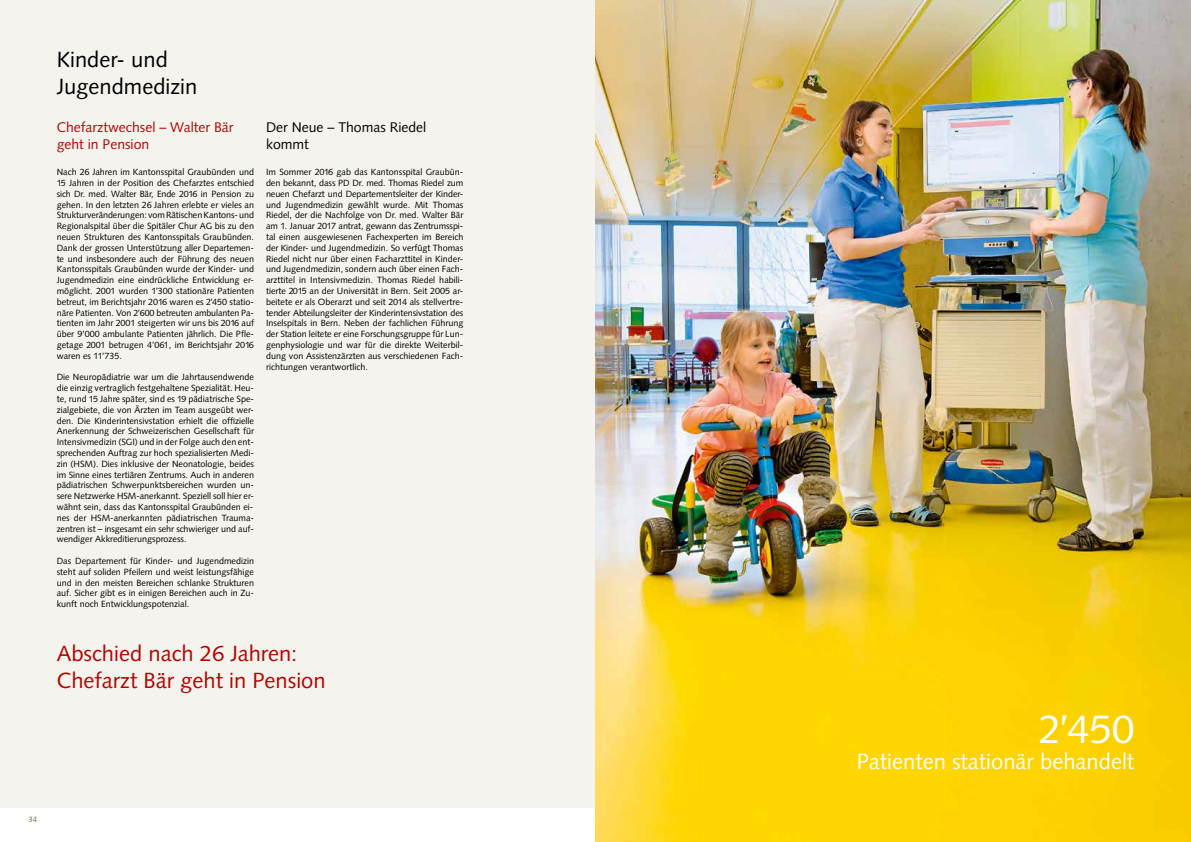
<style>
.page{position:relative;width:1191px;height:842px;background:#fff}
.page>*{position:absolute;margin:0;border:0;box-sizing:border-box;transform-origin:0 0}
.t1{font:40px "Syntax";color:#fff}
.t2{font:22px/26.4px "Syntax";color:#b30501}
.t3{font:22px "Syntax";color:#fff}
.t4{font:22px/26.4px "Syntax";color:#000}
.t5{font:14px/16.8px "Syntax";color:#b30501}
.t6{font:14px/16.8px "Syntax";color:#000}
.t7{font:9px/10.8px "Syntax";color:#000;text-align:justify}
.t8{font:7.8px "Syntax";color:#6d6b4d}
</style>
<div class="page">
<div style="left:0;top:0;width:595px;height:808px;background:#f4f3ee"></div>
<img style="left:595px;top:0;width:596px;height:842px">
<h2 class="t4" style="left:57px;top:47px;width:142px">Kinder- und<br>Jugendmedizin</h2>
<h3 class="t5" style="left:57px;top:119px;width:178px">Chefarztwechsel – Walter Bär geht in Pension</h3>
<p class="t7" style="left:57px;top:167px;width:199px">Nach 26 Jahren im Kantonsspital Graubünden und 15 Jahren in der Position des Chefarztes entschied sich Dr. med. Walter Bär, Ende 2016 in Pension zu gehen. In den letzten 26 Jahren erlebte er vieles an Strukturveränderungen: vom Rätischen Kantons- und Regionalspital über die Spitäler Chur AG bis zu den neuen Strukturen des Kantonsspitals Graubünden.<br>Dank der grossen Unterstützung aller Departemen&shy;te und insbesondere auch der Führung des neuen Kantonsspitals Graubünden wurde der Kinder- und Jugendmedizin eine eindrückliche Entwicklung er&shy;möglicht. 2001 wurden 1’300 stationäre Patienten betreut, im Berichtsjahr 2016 waren es 2’450 statio&shy;näre Patienten. Von 2’600 betreuten ambulanten Pa&shy;tienten im Jahr 2001 steigerten wir uns bis 2016 auf über 9’000 ambulante Patienten jährlich. Die Pfle&shy;getage 2001 betrugen 4’061, im Berichtsjahr 2016 waren es 11’735.</p>
<p class="t7" style="left:57px;top:372px;width:199px">Die Neuropädiatrie war um die Jahrtausendwende die einzig vertraglich festgehaltene Spezialität. Heu&shy;te, rund 15 Jahre später, sind es 19 pädiatrische Spe&shy;zialgebiete, die von Ärzten im Team ausgeübt wer&shy;den. Die Kinderintensivstation erhielt die offizielle Anerkennung der Schweizerischen Gesellschaft für Intensivmedizin (SGI) und in der Folge auch den ent&shy;sprechenden Auftrag zur hoch spezialisierten Medi&shy;zin (HSM). Dies inklusive der Neonatologie, beides im Sinne eines tertiären Zentrums. Auch in anderen pädiatrischen Schwerpunktsbereichen wurden un&shy;sere Netzwerke HSM-anerkannt. Speziell soll hier er&shy;wähnt sein, dass das Kantonsspital Graubünden ei&shy;nes der HSM-anerkannten pädiatrischen Trauma&shy;zentren ist – insgesamt ein sehr schwieriger und auf&shy;wendiger Akkreditierungsprozess.</p>
<p class="t7" style="left:57px;top:555px;width:199px">Das Departement für Kinder- und Jugendmedizin steht auf soliden Pfeilern und weist leistungsfähige und in den meisten Bereichen schlanke Strukturen auf. Sicher gibt es in einigen Bereichen auch in Zu&shy;kunft noch Entwicklungspotenzial.</p>
<h3 class="t6" style="left:266px;top:119px;width:162px">Der Neue – Thomas Riedel kommt</h3>
<p class="t7" style="left:266px;top:167px;width:199px">Im Sommer 2016 gab das Kantonsspital Graubün&shy;den bekannt, dass PD Dr. med. Thomas Riedel zum neuen Chefarzt und Departementsleiter der Kinder&shy;und Jugendmedizin gewählt wurde. Mit Thomas Riedel, der die Nachfolge von Dr. med. Walter Bär am 1. Januar 2017 antrat, gewann das Zentrumsspi&shy;tal einen ausgewiesenen Fachexperten im Bereich der Kinder- und Jugendmedizin. So verfügt Thomas Riedel nicht nur über einen Facharzttitel in Kinder&shy;und Jugendmedizin, sondern auch über einen Fach&shy;arzttitel in Intensivmedizin. Thomas Riedel habili&shy;tierte 2015 an der Universität in Bern. Seit 2005 ar&shy;beitete er als Oberarzt und seit 2014 als stellvertre&shy;tender Abteilungsleiter der Kinderintensivstation des Inselspitals in Bern. Neben der fachlichen Führung der Station leitete er eine Forschungsgruppe für Lun&shy;genphysiologie und war für die direkte Weiterbil&shy;dung von Assistenzärzten aus verschiedenen Fach&shy;richtungen verantwortlich.</p>
<h2 class="t2" style="left:57px;top:641px;width:270px">Abschied nach 26 Jahren:<br>Chefarzt Bär geht in Pension</h2>
<p class="t8" style="left:28px;top:815px;width:10px">34</p>
<h1 class="t1" style="left:1039px;top:705px;width:97px">2’450</h1>
<h2 class="t3" style="left:856px;top:749px;width:279px">Patienten stationär behandelt</h2>
</div>
